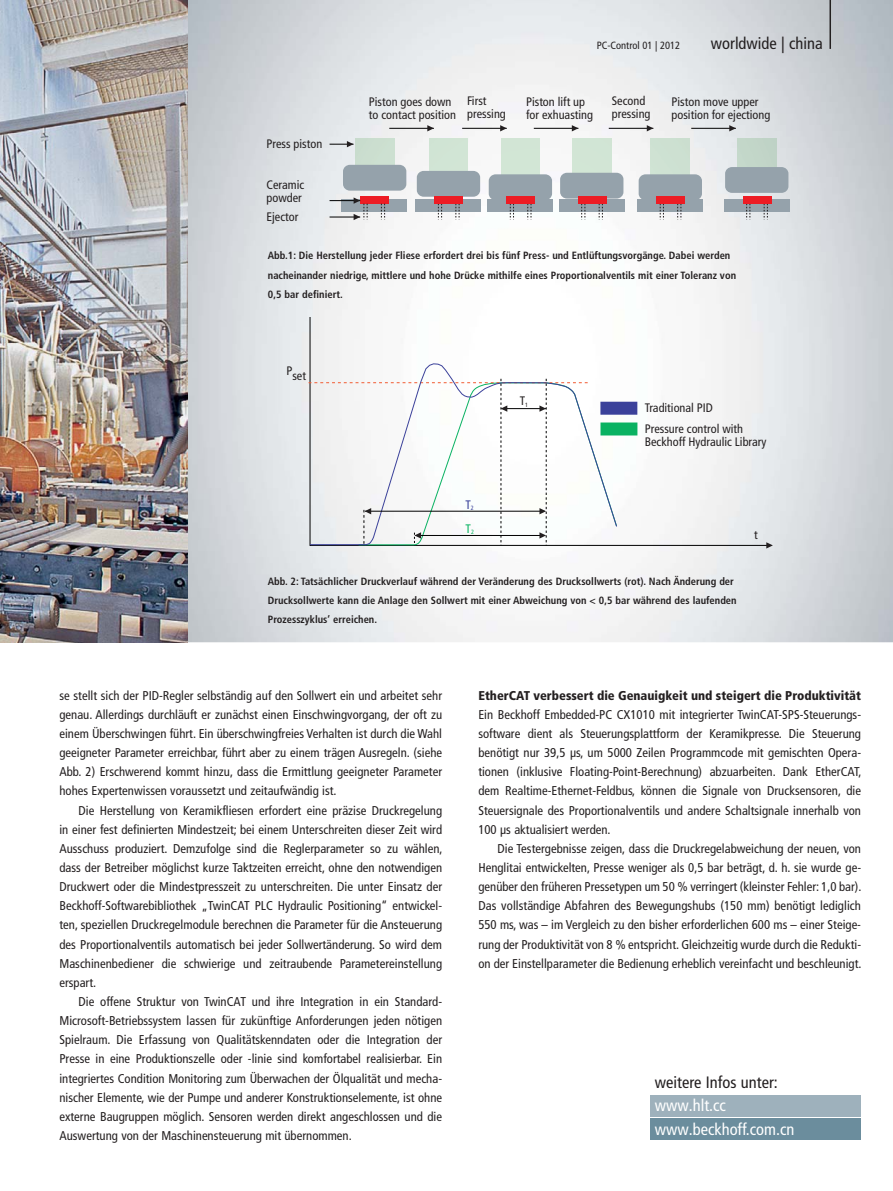
<style>
.page{position:relative;width:893px;height:1191px;background:#fff}
.page>*{position:absolute;margin:0;border:0;box-sizing:border-box;transform-origin:0 0}
.t1{font:condensed 16.5px "Frutiger LT Pro";color:#231f20}
.t2{font:condensed 16.5px/23.4px "Frutiger LT Pro";color:#fff}
.t3{font:condensed 12.75px/19.2px "Frutiger LT Pro";color:#231f20;text-align:justify}
.t4{font:900 condensed 12.75px "Frutiger LT Pro";color:#231f20}
.t5{font:condensed 12.3px/13px "Frutiger";color:#231f20}
.t6{font:condensed 12.3px/23.9px "Frutiger";color:#3a419a}
.t7{font:700 condensed 10.5px/19.2px "Frutiger LT Pro";color:#231f20}
.t8{font:condensed 10.5px "Frutiger LT Pro";color:#231f20}
.s1{color:#0ab363}
</style>
<div class="page">
<img style="left:0;top:0;width:893px;height:642px">
<svg style="left:309px;top:317px;width:463px;height:229px"></svg>
<svg style="left:766px;top:542px;width:7px;height:6px"></svg>
<svg style="left:309px;top:363px;width:309px;height:182px"></svg>
<div style="left:601px;top:402px;width:36px;height:12px;background:#3b419a"></div>
<div style="left:601px;top:423px;width:36px;height:12px;background:#0ab262"></div>
<div style="left:601px;top:422px;width:36px;height:13px;border:1px solid #0ab262"></div>
<svg style="left:309px;top:379px;width:308px;height:166px"></svg>
<div style="left:342px;top:200px;width:65px;height:12px;background:#95a2ab"></div>
<img style="left:355px;top:138px;width:39px;height:27px">
<div style="left:360px;top:196px;width:29px;height:8px;background:#ed1c24"></div>
<svg style="left:381px;top:204px;width:4px;height:15px"></svg>
<div style="left:343px;top:165px;width:63px;height:26px;background:#95a2ab;border-radius:7px"></div>
<div style="left:416px;top:200px;width:65px;height:12px;background:#95a2ab"></div>
<img style="left:429px;top:138px;width:39px;height:33px">
<svg style="left:438px;top:204px;width:4px;height:15px"></svg>
<svg style="left:455px;top:204px;width:5px;height:15px"></svg>
<div style="left:417px;top:171px;width:63px;height:26px;background:#95a2ab;border-radius:7px"></div>
<div style="left:488px;top:200px;width:65px;height:12px;background:#95a2ab"></div>
<img style="left:501px;top:138px;width:39px;height:36px">
<div style="left:489px;top:174px;width:63px;height:26px;background:#95a2ab;border-radius:7px"></div>
<svg style="left:510px;top:204px;width:4px;height:15px"></svg>
<svg style="left:527px;top:204px;width:5px;height:15px"></svg>
<div style="left:506px;top:196px;width:29px;height:8px;background:#ed1c24"></div>
<div style="left:637px;top:200px;width:66px;height:12px;background:#95a2ab"></div>
<img style="left:651px;top:138px;width:39px;height:36px">
<div style="left:639px;top:174px;width:63px;height:26px;background:#95a2ab;border-radius:7px"></div>
<svg style="left:660px;top:204px;width:4px;height:15px"></svg>
<svg style="left:677px;top:204px;width:4px;height:15px"></svg>
<div style="left:656px;top:196px;width:29px;height:8px;background:#ed1c24"></div>
<div style="left:559px;top:200px;width:65px;height:12px;background:#95a2ab"></div>
<img style="left:572px;top:138px;width:39px;height:35px">
<div style="left:560px;top:173px;width:63px;height:25px;background:#95a2ab;border-radius:7px"></div>
<svg style="left:581px;top:204px;width:4px;height:15px"></svg>
<svg style="left:599px;top:204px;width:4px;height:15px"></svg>
<div style="left:578px;top:196px;width:28px;height:8px;background:#ed1c24"></div>
<div style="left:434px;top:196px;width:29px;height:8px;background:#ed1c24"></div>
<div style="left:724px;top:200px;width:65px;height:12px;background:#95a2ab"></div>
<img style="left:737px;top:138px;width:39px;height:29px">
<svg style="left:746px;top:204px;width:4px;height:15px"></svg>
<svg style="left:764px;top:204px;width:4px;height:15px"></svg>
<div style="left:725px;top:167px;width:63px;height:26px;background:#95a2ab;border-radius:7px"></div>
<div style="left:742px;top:196px;width:29px;height:8px;background:#ed1c24"></div>
<hr style="left:389px;top:128px;width:45px;height:1px;background:#000">
<svg style="left:427px;top:125px;width:7px;height:6px"></svg>
<svg style="left:330px;top:141px;width:23px;height:6px"></svg>
<hr style="left:330px;top:200px;width:30px;height:1px;background:#000">
<hr style="left:330px;top:217px;width:30px;height:1px;background:#000">
<svg style="left:354px;top:197px;width:14px;height:23px"></svg>
<hr style="left:462px;top:128px;width:45px;height:1px;background:#000">
<svg style="left:500px;top:125px;width:7px;height:6px"></svg>
<hr style="left:534px;top:128px;width:44px;height:1px;background:#000">
<svg style="left:572px;top:125px;width:6px;height:6px"></svg>
<hr style="left:609px;top:128px;width:44px;height:1px;background:#000">
<svg style="left:647px;top:125px;width:6px;height:6px"></svg>
<hr style="left:691px;top:128px;width:45px;height:1px;background:#000">
<svg style="left:729px;top:125px;width:7px;height:6px"></svg>
<hr style="left:829px;top:0;width:2px;height:49px;background:#231f20">
<div style="left:651px;top:1095px;width:210px;height:21px;background:#9eb1bc"></div>
<div style="left:651px;top:1118px;width:210px;height:22px;background:#6b8d9d"></div>
<p class="t5" style="left:267px;top:138px;width:57px">Press piston</p>
<p class="t5" style="left:267px;top:180px;width:39px;line-height:12.3px">Ceramic powder</p>
<p class="t5" style="left:267px;top:211px;width:33px">Ejector</p>
<p class="t8" style="left:597px;top:41px;width:85px">PC-Control 01 | 2012</p>
<p class="t1" style="left:711px;top:37px;width:113px">worldwide | china</p>
<p class="t5" style="left:369px;top:96px;width:89px">Piston goes down to contact position</p>
<p class="t5" style="left:467px;top:95px;width:40px">First pressing</p>
<p class="t5" style="left:612px;top:95px;width:40px">Second pressing</p>
<p class="t5" style="left:526px;top:96px;width:68px">Piston lift up for exhuasting</p>
<p class="t5" style="left:672px;top:96px;width:100px">Piston move upper position for ejectiong</p>
<p class="t7" style="left:268px;top:247px;width:470px">Abb.1: Die Herstellung jeder Fliese erfordert drei bis fünf Press- und Entlüftungsvorgänge. Dabei werden nacheinander niedrige, mittlere und hohe Drücke mithilfe eines Proportionalventils mit einer Toleranz von<br>0,5 bar definiert.</p>
<p class="t5" style="left:286px;top:370px;width:21px">Pset</p>
<p class="t6" style="left:465px;top:493px;width:10px">T<sub>2<br></sub><span class="s1">T</span><sub>2</sub></p>
<p class="t5" style="left:520px;top:395px;width:10px">T<sub>1</sub></p>
<p class="t5" style="left:645px;top:402px;width:70px">Traditional PID</p>
<p class="t5" style="left:645px;top:423px;width:123px">Pressure control with<br>Beckhoff Hydraulic Library</p>
<p class="t5" style="left:754px;top:529px;width:5px">t</p>
<p class="t7" style="left:268px;top:573px;width:470px">Abb. 2: Tatsächlicher Druckverlauf während der Veränderung des Drucksollwerts (rot). Nach Änderung der<br>Drucksollwerte kann die Anlage den Sollwert mit einer Abweichung von &lt; 0,5 bar während des laufenden<br>Prozesszyklus’ erreichen.</p>
<p class="t3" style="left:59px;top:687px;width:384px">se stellt sich der PID-Regler selbständig auf den Sollwert ein und arbeitet sehr genau. Allerdings durchläuft er zunächst einen Einschwingvorgang, der oft zu einem Überschwingen führt. Ein überschwingfreies Verhalten ist durch die Wahl geeigneter Parameter erreichbar, führt aber zu einem trägen Ausregeln. (siehe Abb. 2) Erschwerend kommt hinzu, dass die Ermittlung geeigneter Parameter hohes Expertenwissen voraussetzt und zeitaufwändig ist.</p>
<p class="t3" style="left:59px;top:802px;width:385px;text-indent:19px">Die Herstellung von Keramikfliesen erfordert eine präzise Druckregelung in einer fest definierten Mindestzeit; bei einem Unterschreiten dieser Zeit wird Ausschuss produziert. Demzufolge sind die Reglerparameter so zu wählen, dass der Betreiber möglichst kurze Taktzeiten erreicht, ohne den notwendigen Druckwert oder die Mindestpresszeit zu unterschreiten. Die unter Einsatz der Beckhoff-Softwarebibliothek „TwinCAT PLC Hydraulic Positioning“ entwickel&shy;ten, speziellen Druckregelmodule berechnen die Parameter für die Ansteuerung des Proportionalventils automatisch bei jeder Sollwertänderung. So wird dem Maschinenbediener die schwierige und zeitraubende Parametereinstellung erspart.</p>
<p class="t3" style="left:59px;top:993px;width:384px;text-indent:19px">Die offene Struktur von TwinCAT und ihre Integration in ein Standard-Microsoft-Betriebssystem lassen für zukünftige Anforderungen jeden nötigen Spielraum. Die Erfassung von Qualitätskenndaten oder die Integration der Presse in eine Produktionszelle oder -linie sind komfortabel realisierbar. Ein integriertes Condition Monitoring zum Überwachen der Ölqualität und mecha&shy;nischer Elemente, wie der Pumpe und anderer Konstruktionselemente, ist ohne externe Baugruppen möglich. Sensoren werden direkt angeschlossen und die Auswertung von der Maschinensteuerung mit übernommen.</p>
<p class="t4" style="left:478px;top:690px;width:384px">EtherCAT verbessert die Genauigkeit und steigert die Produktivität</p>
<p class="t3" style="left:478px;top:706px;width:385px">Ein Beckhoff Embedded-PC CX1010 mit integrierter TwinCAT-SPS-Steuerungs&shy;software dient als Steuerungsplattform der Keramikpresse. Die Steuerung benötigt nur 39,5 μs, um 5000 Zeilen Programmcode mit gemischten Opera&shy;tionen (inklusive Floating-Point-Berechnung) abzuarbeiten. Dank EtherCAT, dem Realtime-Ethernet-Feldbus, können die Signale von Drucksensoren, die Steuersignale des Proportionalventils und andere Schaltsignale innerhalb von 100 μs aktualisiert werden.</p>
<p class="t3" style="left:478px;top:840px;width:385px;text-indent:19px">Die Testergebnisse zeigen, dass die Druckregelabweichung der neuen, von Henglitai entwickelten, Presse weniger als 0,5 bar beträgt, d. h. sie wurde ge&shy;genüber den früheren Pressetypen um 50 % verringert (kleinster Fehler: 1,0 bar).<br>Das vollständige Abfahren des Bewegungshubs (150 mm) benötigt lediglich 550 ms, was – im Vergleich zu den bisher erforderlichen 600 ms – einer Steige&shy;rung der Produktivität von 8 % entspricht. Gleichzeitig wurde durch die Redukti&shy;on der Einstellparameter die Bedienung erheblich vereinfacht und beschleunigt.</p>
<p class="t1" style="left:655px;top:1076px;width:124px">weitere Infos unter:</p>
<p class="t2" style="left:655px;top:1095px;width:141px">www.hlt.cc www.beckhoff.com.cn</p>
</div>
